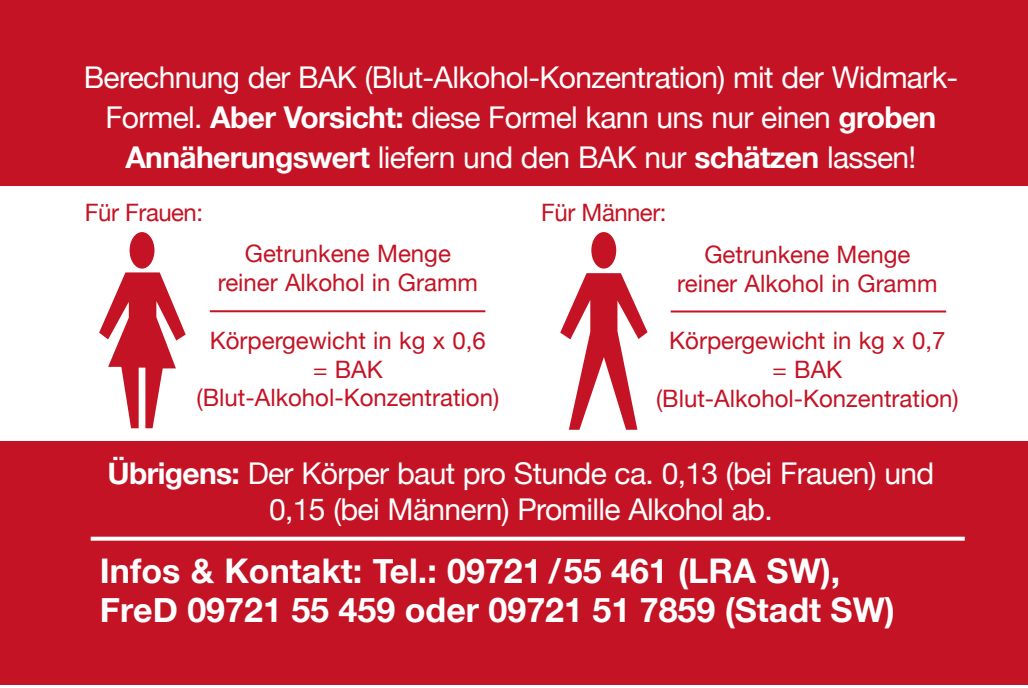
<style>
.page{position:relative;width:1028px;height:688px;background:#fff}
.page>*{position:absolute;margin:0;border:0;box-sizing:border-box;transform-origin:0 0}
.t1{font:700 34px/39.2px "Helvetica Neue";color:#fff}
.t2{font:30px/40px "Helvetica Neue";letter-spacing:-.02em;color:#fff;text-align:center}
.t3{font:24px/28.8px "Helvetica Neue";color:#c41324;text-align:center}
.t4{font:24px "Helvetica Neue";letter-spacing:-.02em;color:#c41324}
.s1{font-weight:700}
</style>
<div class="page">
<div style="left:0;top:0;width:1028px;height:684px;background:#c41324"></div>
<div style="left:0;top:186px;width:1028px;height:255px;background:#fff"></div>
<svg style="left:91px;top:537px;width:874px;height:4px;background:#faeced"></svg>
<div style="left:130px;top:232px;width:24px;height:37px;background:#c41324;border-radius:50%"></div>
<svg style="left:99px;top:272px;width:87px;height:156px"></svg>
<div style="left:591px;top:232px;width:25px;height:37px;background:#c41324;border-radius:50%"></div>
<svg style="left:560px;top:273px;width:88px;height:157px"></svg>
<hr style="left:210px;top:310px;width:275px;height:2px;background:#c41324">
<hr style="left:671px;top:311px;width:275px;height:2px;background:#c41324">
<p class="t2" style="left:84px;top:59px;width:876px">Berechnung der BAK (Blut-Alkohol-Konzentration) mit der Widmark-<br>Formel. <span class="s1">Aber Vorsicht:</span> diese Formel kann uns nur einen <span class="s1">groben<br>Annäherungswert</span> liefern und den BAK nur <span class="s1">schätzen</span> lassen!</p>
<p class="t4" style="left:85px;top:195px;width:120px">Für Frauen:</p>
<p class="t4" style="left:541px;top:196px;width:127px">Für Männer:</p>
<p class="t3" style="left:218px;top:241px;width:262px">Getrunkene Menge reiner Alkohol in Gramm</p>
<p class="t3" style="left:677px;top:241px;width:262px">Getrunkene Menge reiner Alkohol in Gramm</p>
<p class="t3" style="left:197px;top:327px;width:304px">Körpergewicht in kg x 0,6<br>= BAK (Blut-Alkohol-Konzentration)</p>
<p class="t3" style="left:656px;top:328px;width:304px">Körpergewicht in kg x 0,7<br>= BAK (Blut-Alkohol-Konzentration)</p>
<p class="t2" style="left:107px;top:457px;width:828px;line-height:36px"><span class="s1">Übrigens:</span> Der Körper baut pro Stunde ca. 0,13 (bei Frauen) und<br>0,15 (bei Männern) Promille Alkohol ab.</p>
<p class="t1" style="left:100px;top:552px;width:797px">Infos &amp; Kontakt: Tel.: 09721 /55 461 (LRA SW),<br>FreD 09721 55 459 oder 09721 51 7859 (Stadt SW)</p>
</div>
